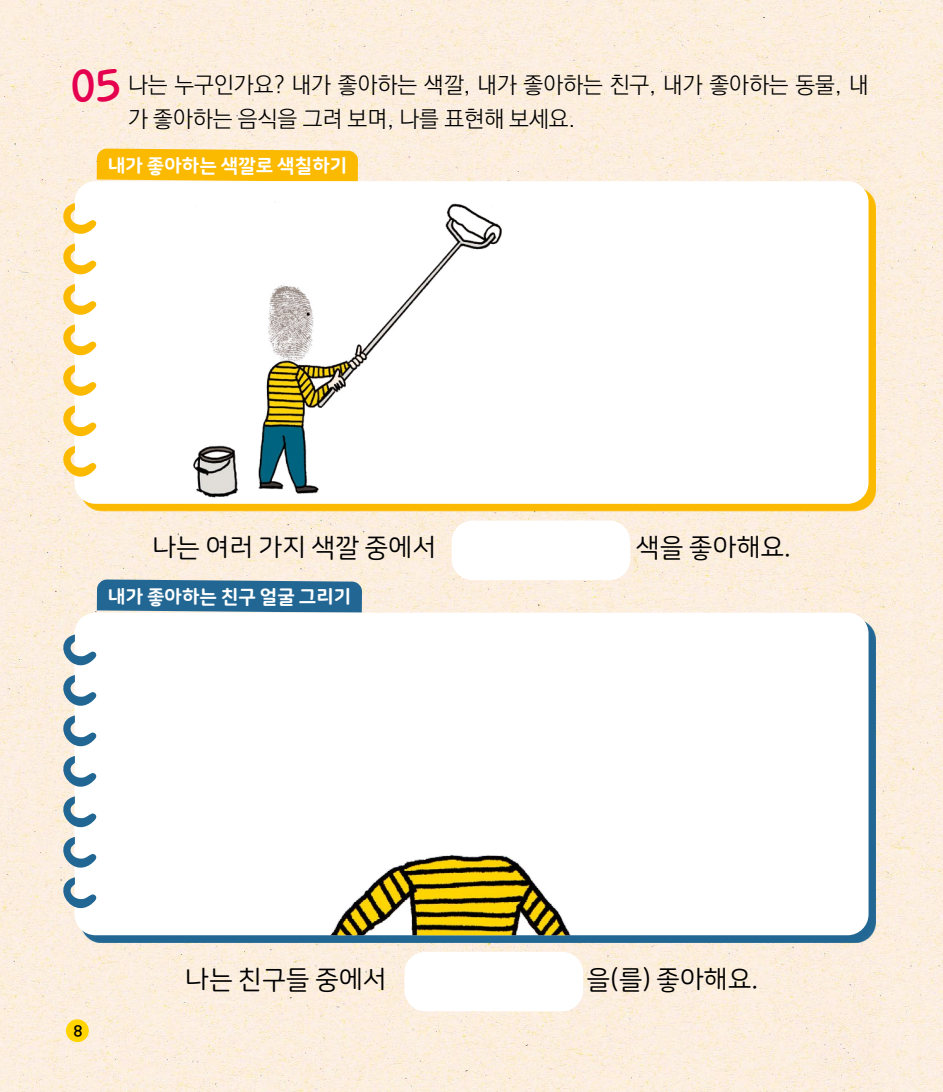
<style>
.page{position:relative;width:943px;height:1092px;background:#fff}
.page>*{position:absolute;margin:0;border:0;box-sizing:border-box;transform-origin:0 0}
.t1{font:49px "Rix Citrus Life B";color:#e50050}
.t2{font:26.25px "Nanum Square Round OTFR";color:#000}
.t3{font:22.75px/33.8px "Ko Pub World Dotum PL";color:#000}
.t4{font:19.25px "Nanum Square Round OTFEB";color:#fff}
.t5{font:15.05px "Ko Pub World Dotum PB";color:#000}
</style>
<div class="page">
<img style="left:0;top:0;width:943px;height:1091px">
<div style="left:66px;top:1019px;width:23px;height:23px;background:#ffd400;border-radius:50%"></div>
<svg style="left:97px;top:148px;width:261px;height:33px;background:#fbbd0f"></svg>
<svg style="left:97px;top:579px;width:265px;height:33px;background:#307098"></svg>
<div style="left:81px;top:188px;width:794px;height:323px;background:#fbba00"></div>
<div style="left:74px;top:181px;width:794px;height:323px;background:#fff;border-radius:21px"></div>
<svg style="left:81px;top:619px;width:794px;height:323px;fill:#226793"></svg>
<svg style="left:59px;top:203px;width:38px;height:278px"></svg>
<svg style="left:59px;top:634px;width:15px;height:278px;background:#b4c1c5"></svg>
<img style="left:74px;top:612px;width:781px;height:323px">
<div style="left:451px;top:520px;width:179px;height:60px;background:#fff;border-radius:21px"></div>
<div style="left:404px;top:951px;width:179px;height:60px;background:#fff;border-radius:21px"></div>
<img style="left:193px;top:203px;width:309px;height:295px">
<h1 class="t1" style="left:72px;top:60px;width:50px">05</h1>
<p class="t3" style="left:128px;top:69px;width:742px">나는 누구인가요? 내가 좋아하는 색깔, 내가 좋아하는 친구, 내가 좋아하는 동물, 내 가 좋아하는 음식을 그려 보며, 나를 표현해 보세요.</p>
<p class="t4" style="left:108px;top:155px;width:241px">내가 좋아하는 색깔로 색칠하기</p>
<p class="t2" style="left:152px;top:532px;width:285px">나는 여러 가지 색깔 중에서</p>
<p class="t2" style="left:636px;top:532px;width:156px">색을 좋아해요.</p>
<p class="t4" style="left:108px;top:586px;width:245px">내가 좋아하는 친구 얼굴 그리기</p>
<p class="t5" style="left:74px;top:1020px;width:10px">8</p>
<p class="t2" style="left:185px;top:964px;width:203px">나는 친구들 중에서</p>
<p class="t2" style="left:586px;top:964px;width:173px">을(를) 좋아해요.</p>
</div>
